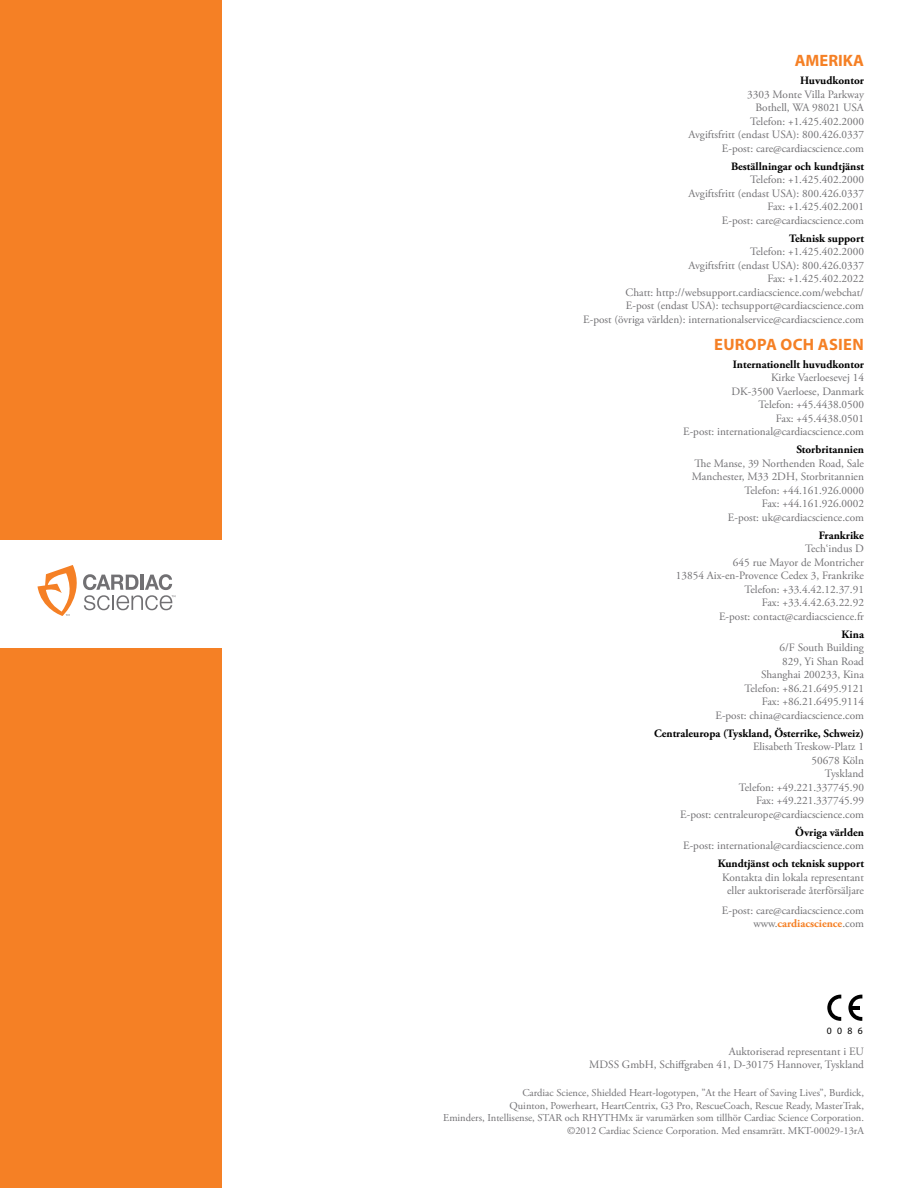
<style>
.page{position:relative;width:918px;height:1188px;background:#fff}
.page>*{position:absolute;margin:0;border:0;box-sizing:border-box;transform-origin:0 0}
.t1{font:700 16.5px "Myriad Pro";letter-spacing:.02em;color:#f58025}
.t2{font:700 16.5px "Myriad Pro";color:#f58025}
.t3{font:11.25px/13.5px "Adobe Garamond Pro";color:#717073;text-align:right}
.t4{font:700 11.25px "Adobe Garamond Pro";color:#000}
.t5{font:10.5px/12.6px "Adobe Garamond Pro";color:#717073;text-align:right}
.t6{font:9.75px "Myriad";color:#000}
.s1{font-weight:700;color:#f58025}
</style>
<div class="page">
<div style="left:0;top:0;width:221px;height:540px;background:#f58025"></div>
<div style="left:0;top:648px;width:221px;height:540px;background:#f58025"></div>
<svg style="left:38px;top:565px;width:138px;height:51px"></svg>
<svg style="left:827px;top:995px;width:14px;height:26px"></svg>
<svg style="left:848px;top:995px;width:14px;height:26px"></svg>
<h1 class="t2" style="left:795px;top:50px;width:71px">AMERIKA</h1>
<p class="t4" style="left:800px;top:74px;width:65px">Huvudkontor</p>
<p class="t3" style="left:689px;top:88px;width:177px">3303 Monte Villa Parkway<br>Bothell, WA 98021 USA<br>Telefon: +1.425.402.2000<br>Avgiftsfritt (endast USA): 800.426.0337<br>E-post: care@cardiacscience.com</p>
<p class="t4" style="left:731px;top:160px;width:134px">Beställningar och kundtjänst</p>
<p class="t3" style="left:689px;top:173px;width:177px">Telefon: +1.425.402.2000<br>Avgiftsfritt (endast USA): 800.426.0337<br>Fax: +1.425.402.2001<br>E-post: care@cardiacscience.com</p>
<p class="t4" style="left:789px;top:232px;width:76px">Teknisk support</p>
<p class="t3" style="left:583px;top:245px;width:282px">Telefon: +1.425.402.2000<br>Avgiftsfritt (endast USA): 800.426.0337<br>Fax: +1.425.402.2022<br>Chatt: http://websupport.cardiacscience.com/webchat/<br>E-post (endast USA): techsupport@cardiacscience.com<br>E-post (övriga världen): internationalservice@cardiacscience.com</p>
<h1 class="t1" style="left:714px;top:334px;width:151px">EUROPA OCH ASIEN</h1>
<p class="t4" style="left:733px;top:358px;width:133px">Internationellt huvudkontor</p>
<p class="t3" style="left:683px;top:371px;width:182px">Kirke Vaerloesevej 14<br>DK-3500 Vaerloese, Danmark<br>Telefon: +45.4438.0500<br>Fax: +45.4438.0501<br>E-post: international@cardiacscience.com</p>
<p class="t4" style="left:796px;top:443px;width:69px">Storbritannien</p>
<p class="t3" style="left:692px;top:457px;width:174px">The Manse, 39 Northenden Road, Sale<br>Manchester, M33 2DH, Storbritannien<br>Telefon: +44.161.926.0000<br>Fax: +44.161.926.0002<br>E-post: uk@cardiacscience.com</p>
<p class="t4" style="left:819px;top:529px;width:47px">Frankrike</p>
<p class="t3" style="left:676px;top:542px;width:190px">Tech‘indus D<br>645 rue Mayor de Montricher<br>13854 Aix-en-Provence Cedex 3, Frankrike<br>Telefon: +33.4.42.12.37.91<br>Fax: +33.4.42.63.22.92<br>E-post: contact@cardiacscience.fr</p>
<p class="t4" style="left:842px;top:628px;width:24px">Kina</p>
<p class="t3" style="left:715px;top:641px;width:150px">6/F South Building<br>829, Yi Shan Road<br>Shanghai 200233, Kina<br>Telefon: +86.21.6495.9121<br>Fax: +86.21.6495.9114<br>E-post: china@cardiacscience.com</p>
<p class="t4" style="left:654px;top:727px;width:211px">Centraleuropa (Tyskland, Österrike, Schweiz)</p>
<p class="t3" style="left:680px;top:740px;width:185px">Elisabeth Treskow-Platz 1<br>50678 Köln<br>Tyskland<br>Telefon: +49.221.337745.90<br>Fax: +49.221.337745.99<br>E-post: centraleurope@cardiacscience.com</p>
<p class="t4" style="left:795px;top:826px;width:70px">Övriga världen</p>
<p class="t3" style="left:683px;top:839px;width:182px">E-post: international@cardiacscience.com</p>
<p class="t4" style="left:718px;top:857px;width:148px">Kundtjänst och teknisk support</p>
<p class="t3" style="left:722px;top:871px;width:143px;text-align:center">Kontakta din lokala representant eller auktoriserade återförsäljare</p>
<p class="t3" style="left:722px;top:904px;width:144px">E-post: care@cardiacscience.com www.<span class="s1">cardiacscience</span>.com</p>
<p class="t6" style="left:827px;top:1026px;width:37px">0086</p>
<p class="t3" style="left:589px;top:1045px;width:276px">Auktoriserad representant i EU<br>MDSS GmbH, Schiffgraben 41, D-30175 Hannover, Tyskland</p>
<p class="t5" style="left:443px;top:1087px;width:422px">Cardiac Science, Shielded Heart-logotypen, ”At the Heart of Saving Lives”, Burdick,<br>Quinton, Powerheart, HeartCentrix, G3 Pro, RescueCoach, Rescue Ready, MasterTrak,<br>Eminders, Intellisense, STAR och RHYTHMx är varumärken som tillhör Cardiac Science Corporation. ©2012 Cardiac Science Corporation. Med ensamrätt. MKT-00029-13rA</p>
</div>
